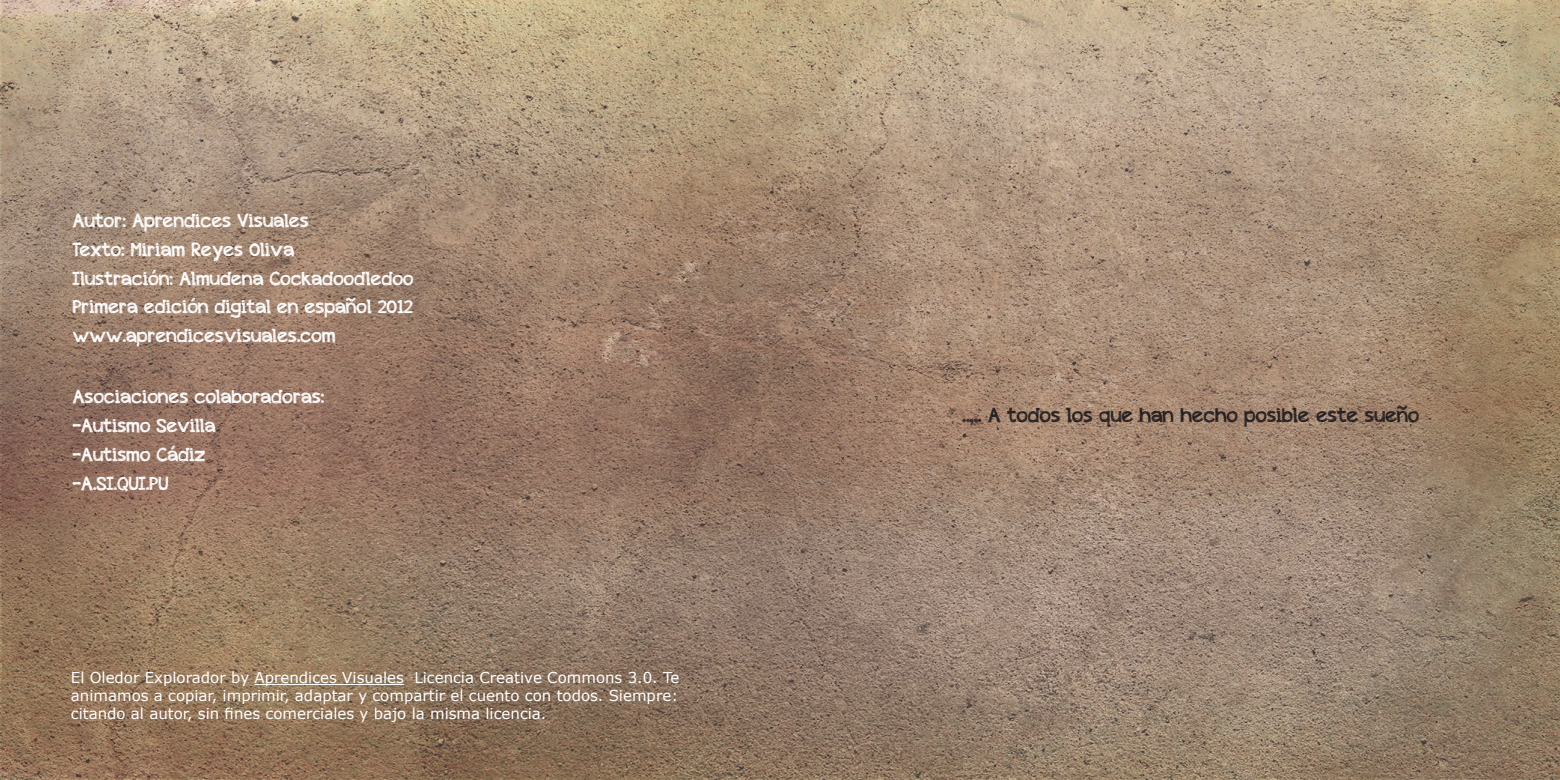
<style>
.page{position:relative;width:1560px;height:780px;background:#fff}
.page>*{position:absolute;margin:0;border:0;box-sizing:border-box;transform-origin:0 0}
.t1{font:20px "appleberry";color:#231f20}
.t2{font:18.75px/28.8px "appleberry";color:#fff}
.t3{font:15px/18px "Verdana";color:#fff;text-align:justify}
</style>
<div class="page">
<img style="left:0;top:0;width:1559px;height:779px">
<hr style="left:254px;top:684px;width:150px;height:1px;background:#fff">
<p class="t2" style="left:73px;top:206px;width:342px">Autor: Aprendices Visuales<br>Texto: Miriam Reyes Oliva<br>Ilustración: Almudena Cockadoodledoo Primera edición digital en español 2012 www.aprendicesvisuales.com</p>
<p class="t2" style="left:73px;top:382px;width:253px">Asociaciones colaboradoras: -Autismo Sevilla<br>-Autismo Cádiz<br>-A.SI.QUI.PU</p>
<p class="t3" style="left:71px;top:668px;width:610px">El Oledor Explorador by Aprendices Visuales Licencia Creative Commons 3.0. Te animamos a copiar, imprimir, adaptar y compartir el cuento con todos. Siempre: citando al autor, sin fines comerciales y bajo la misma licencia.</p>
<p class="t1" style="left:962px;top:400px;width:458px">..... A todos los que han hecho posible este sueño</p>
</div>
